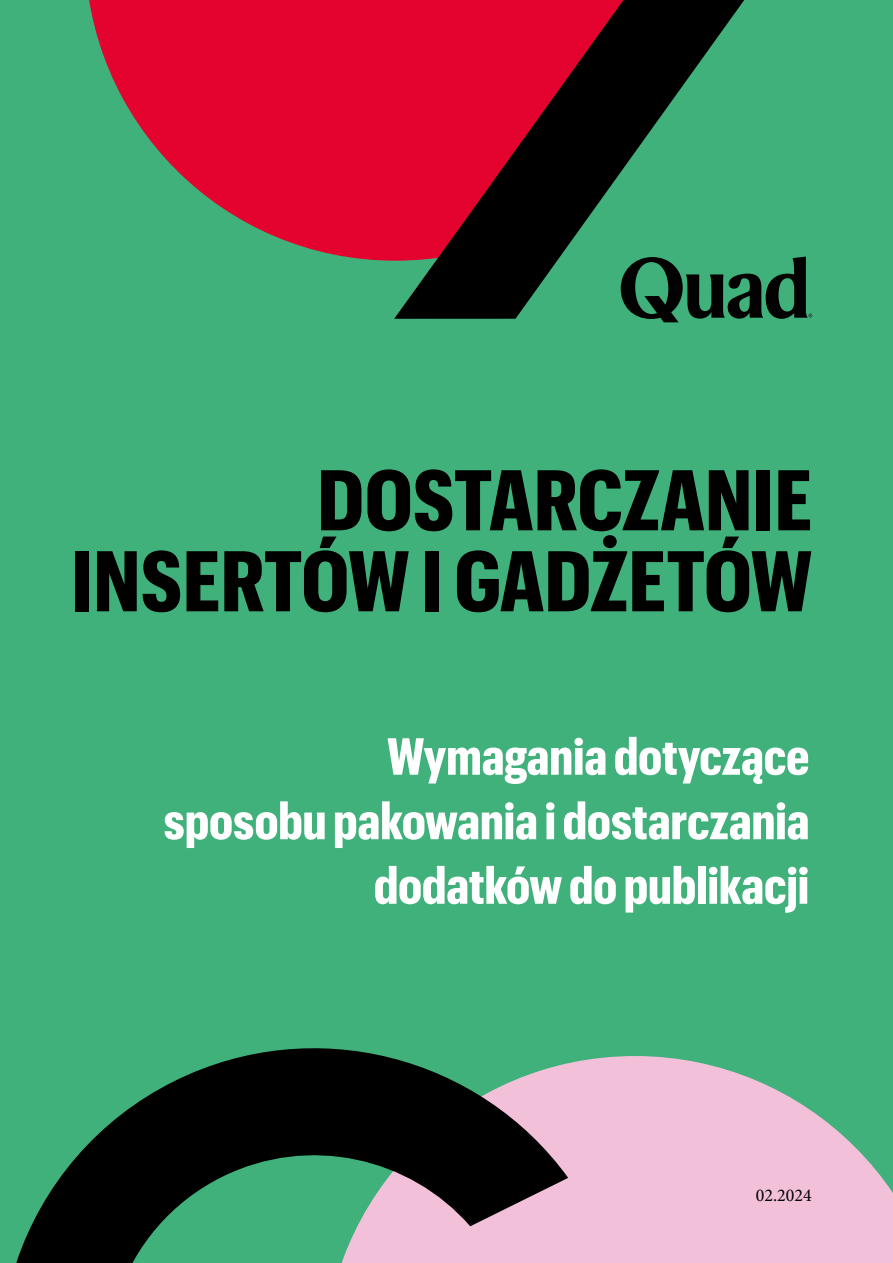
<style>
.page{position:relative;width:893px;height:1263px;background:#41b17c}
.page>*{position:absolute;margin:0;border:0;box-sizing:border-box;transform-origin:0 0}
.t1{font:700 84px/81px "Quad Graphik Cond";color:#000;text-align:right}
.t2{font:700 51px/64.5px "Quad Graphik Cond";color:#fff;text-align:right}
.t3{font:18px "Minion Pro";color:#000}
</style>
<div class="page">
<svg style="left:653px;top:1056px;width:240px;height:207px;fill:#f3c0d9"></svg>
<svg style="left:89px;top:0;width:305px;height:261px;fill:#e4032e"></svg>
<svg style="left:394px;top:0;width:350px;height:319px"></svg>
<svg style="left:16px;top:1048px;width:637px;height:215px"></svg>
<svg style="left:621px;top:256px;width:191px;height:66px"></svg>
<h1 class="t1" style="left:71px;top:453px;width:743px">DOSTARCZANIE<br>INSERTÓW I GADŻETÓW</h1>
<p class="t2" style="left:164px;top:720px;width:647px">Wymagania dotyczące<br>sposobu pakowania i dostarczania dodatków do publikacji</p>
<p class="t3" style="left:756px;top:1183px;width:57px">02.2024</p>
</div>
